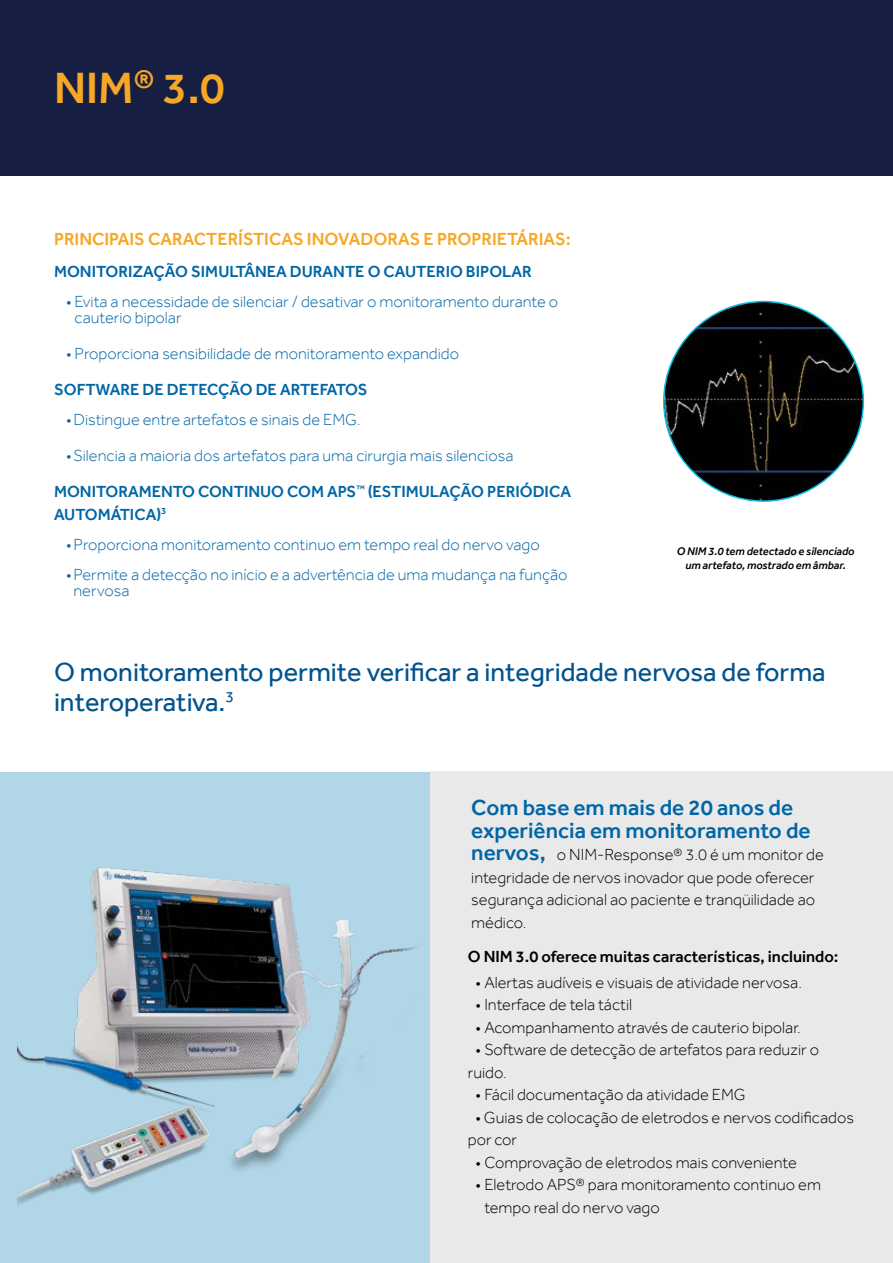
<style>
.page{position:relative;width:893px;height:1263px;background:#fff}
.page>*{position:absolute;margin:0;border:0;box-sizing:border-box;transform-origin:0 0}
.t1{font:500 45px "Effra";color:#f5a826}
.t2{font:27px/30px "Effra";color:#02528e}
.t3{font:500 22.5px/22.5px "Effra";color:#0066a6}
.t4{font:500 18px "Effra";color:#f5a826}
.t5{font:300 16.5px/22.5px "Effra";color:#000}
.t6{font:300 16.5px/16.5px "Effra";color:#0066a6}
.t7{font:500 16.5px "Effra";color:#0066a6}
.t8{font:500 16.5px "Effra";color:#000}
.t9{font:italic 500 11.4px/14.2px "Effra";color:#000;text-align:center}
.s1{font-weight:500}
.s2{font-weight:500;font-size:22.5px;color:#0066a6}
</style>
<div class="page">
<div style="left:0;top:772px;width:433px;height:491px;background:#b1d6e7"></div>
<div style="left:0;top:0;width:893px;height:176px;background:#171e43"></div>
<div style="left:430px;top:771px;width:463px;height:492px;background:#e9e9ea"></div>
<img style="left:17px;top:867px;width:400px;height:338px">
<img style="left:664px;top:301px;width:199px;height:200px;border-radius:100px">
<h1 class="t1" style="left:54px;top:61px;width:172px">NIM<sup>®</sup> 3.0</h1>
<p class="t4" style="left:54px;top:228px;width:518px">PRINCIPAIS CARACTERÍSTICAS INOVADORAS E PROPRIETÁRIAS:</p>
<p class="t7" style="left:54px;top:261px;width:479px">MONITORIZAÇÃO SIMULTÂNEA DURANTE O CAUTERIO BIPOLAR</p>
<p class="t6" style="left:75px;top:293px;width:485px;text-indent:-9px">• Evita a necessidade de silenciar / desativar o monitoramento durante o cauterio bipolar</p>
<p class="t6" style="left:66px;top:345px;width:395px">• Proporciona sensibilidade de monitoramento expandido</p>
<p class="t7" style="left:54px;top:380px;width:315px">SOFTWARE DE DETECÇÃO DE ARTEFATOS</p>
<p class="t6" style="left:66px;top:411px;width:296px">•Distingue entre artefatos e sinais de EMG.</p>
<p class="t6" style="left:54px;top:437px;width:518px;line-height:36px;text-indent:12px">•Silencia a maioria dos artefatos para uma cirurgia mais silenciosa<br><span class="s1">MONITORAMENTO CONTINUO COM APS</span><sup>™</sup> <span class="s1">(ESTIMULAÇÃO PERIÓDICA</span></p>
<p class="t7" style="left:54px;top:504px;width:114px">AUTOMÁTICA)<sup>3</sup></p>
<p class="t6" style="left:66px;top:536px;width:475px">•Proporciona monitoramento continuo em tempo real do nervo vago</p>
<p class="t6" style="left:74px;top:566px;width:496px;text-indent:-8px">•Permite a detecção no início e a advertência de uma mudança na função nervosa</p>
<p class="t9" style="left:677px;top:544px;width:179px">O NIM 3.0 tem detectado e silenciado um artefato, mostrado em âmbar.</p>
<h2 class="t2" style="left:54px;top:656px;width:773px">O monitoramento permite verificar a integridade nervosa de forma interoperativa.<sup>3</sup></h2>
<h3 class="t3" style="left:471px;top:796px;width:341px">Com base em mais de 20 anos de experiência em monitoramento de</h3>
<p class="t5" style="left:471px;top:843px;width:354px"><span class="s2">nervos,</span> o NIM-Response® 3.0 é um monitor de integridade de nervos inovador que pode oferecer segurança adicional ao paciente e tranqüilidade ao médico.</p>
<p class="t8" style="left:468px;top:947px;width:372px">O NIM 3.0 oferece muitas características, incluindo:</p>
<p class="t5" style="left:475px;top:971px;width:328px">• Alertas audíveis e visuais de atividade nervosa.</p>
<p class="t5" style="left:475px;top:993px;width:158px">• Interface de tela táctil</p>
<p class="t5" style="left:475px;top:1016px;width:327px">• Acompanhamento através de cauterio bipolar.</p>
<p class="t5" style="left:468px;top:1038px;width:353px;text-indent:8px">• Software de detecção de artefatos para reduzir o ruido.</p>
<p class="t5" style="left:475px;top:1083px;width:272px">• Fácil documentação da atividade EMG</p>
<p class="t5" style="left:468px;top:1106px;width:388px;text-indent:8px">• Guias de colocação de eletrodos e nervos codificados por cor</p>
<p class="t5" style="left:475px;top:1151px;width:323px">• Comprovação de eletrodos mais conveniente</p>
<p class="t5" style="left:484px;top:1173px;width:338px;text-indent:-9px">• Eletrodo APS® para monitoramento continuo em tempo real do nervo vago</p>
</div>
